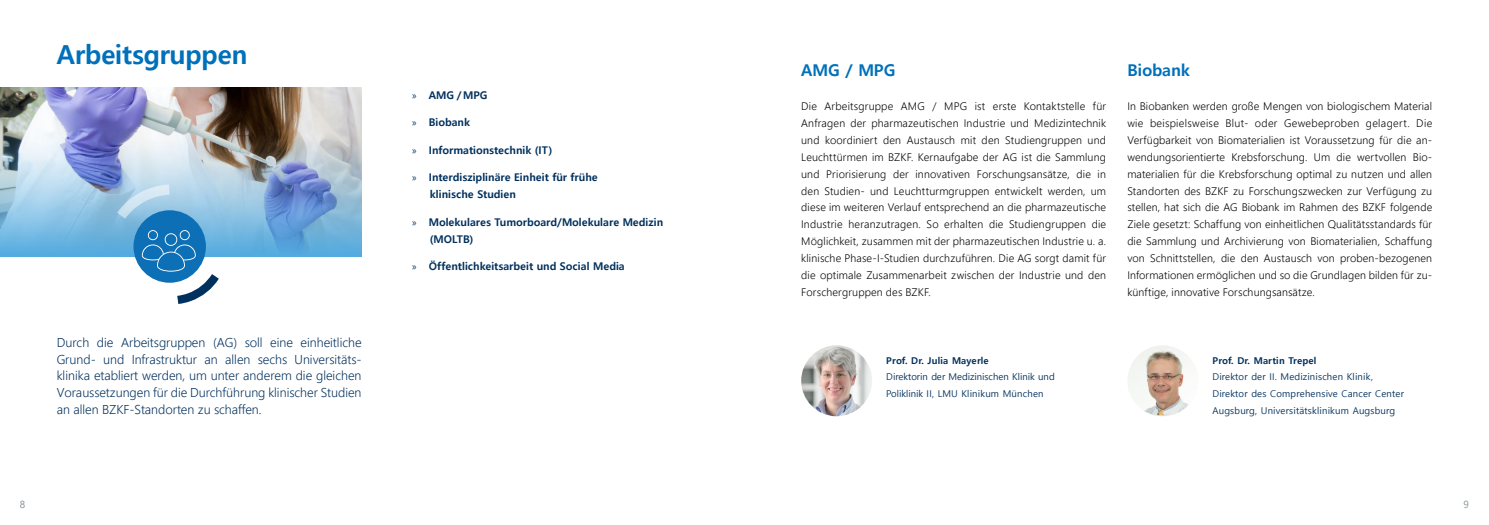
<style>
.page{position:relative;width:1489px;height:525px;background:#fff}
.page>*{position:absolute;margin:0;border:0;box-sizing:border-box;transform-origin:0 0}
.t1{font:700 26.25px "Malgun Gothic";letter-spacing:-.01em;color:#0070ba}
.t2{font:700 16.25px "Malgun Gothic";letter-spacing:-.005em;color:#0070ba}
.t3{font:300 12.5px/16.9px "Malgun Gothic";letter-spacing:-.005em;color:#00305d;text-align:justify}
.t4{font:300 10.62px/16.9px "Malgun Gothic";letter-spacing:.01em;color:#000;text-align:justify}
.t5{font:700 10.62px/16.9px "Malgun Gothic";letter-spacing:.005em;color:#00305d}
.t6{font:10px "Malgun Gothic";color:#7e8a91}
.t7{font:9.38px/16.9px "Malgun Gothic";letter-spacing:.02em;color:#00305d}
.t8{font:9.38px/16.9px "Malgun Gothic";color:#00305d}
.t9{font:700 9.38px "Malgun Gothic";letter-spacing:.02em;color:#00305d}
.s1{font-family:"Myriad Pro";font-weight:400}
</style>
<div class="page">
<img style="left:0;top:88px;width:361px;height:42px">
<img style="left:0;top:130px;width:361px;height:127px">
<svg style="left:107px;top:178px;width:120px;height:126px"></svg>
<img style="left:1127px;top:345px;width:71px;height:71px;border-radius:35px">
<img style="left:801px;top:345px;width:71px;height:71px;border-radius:35px">
<h1 class="t1" style="left:57px;top:39px;width:192px">Arbeitsgruppen</h1>
<p class="t3" style="left:57px;top:333px;width:306px">Durch die Arbeitsgruppen (AG) soll eine einheitliche Grund- und Infrastruktur an allen sechs Universitäts&shy;klinika etabliert werden, um unter anderem die gleichen Voraussetzungen für die Durchführung klinischer Studien an allen BZKF-Standorten zu schaffen.</p>
<p class="t5" style="left:412px;top:86px;width:77px"><span class="s1">»</span> AMG / MPG</p>
<p class="t5" style="left:412px;top:114px;width:59px"><span class="s1">»</span> Biobank</p>
<p class="t5" style="left:412px;top:141px;width:142px"><span class="s1">»</span> Informationstechnik (IT)</p>
<p class="t5" style="left:430px;top:169px;width:169px;text-indent:-18px"><span class="s1">»</span> Interdisziplinäre Einheit für frühe klinische Studien</p>
<p class="t5" style="left:430px;top:213px;width:235px;text-indent:-18px"><span class="s1">»</span> Molekulares Tumorboard/Molekulare Medizin (MOLTB)</p>
<p class="t5" style="left:412px;top:258px;width:214px"><span class="s1">»</span> Öffentlichkeitsarbeit und Social Media</p>
<h2 class="t2" style="left:801px;top:61px;width:96px">AMG / MPG</h2>
<p class="t4" style="left:801px;top:98px;width:306px">Die Arbeitsgruppe AMG / MPG ist erste Kontaktstelle für Anfragen der pharmazeutischen Industrie und Medizintechnik und koordiniert den Austausch mit den Studiengruppen und Leuchttürmen im BZKF. Kernaufgabe der AG ist die Sammlung und Priorisierung der innovativen Forschungsansätze, die in den Studien- und Leuchtturmgruppen entwickelt werden, um diese im weiteren Verlauf entsprechend an die pharmazeutische Industrie heranzutragen. So erhalten die Studiengruppen die Möglichkeit, zusammen mit der pharmazeutischen Industrie u. a. klinische Phase-I-Studien durchzuführen. Die AG sorgt damit für die optimale Zusammenarbeit zwischen der Industrie und den Forschergruppen des BZKF.</p>
<h2 class="t2" style="left:1127px;top:61px;width:64px">Biobank</h2>
<p class="t4" style="left:1127px;top:98px;width:306px">In Biobanken werden große Mengen von biologischem Material wie beispielsweise Blut- oder Gewebeproben gelagert. Die Verfügbarkeit von Biomaterialien ist Voraussetzung für die an&shy;wendungsorientierte Krebsforschung. Um die wertvollen Bio&shy;materialien für die Krebsforschung optimal zu nutzen und allen Standorten des BZKF zu Forschungszwecken zur Verfügung zu stellen, hat sich die AG Biobank im Rahmen des BZKF folgende Ziele gesetzt: Schaffung von einheitlichen Qualitätsstandards für die Sammlung und Archivierung von Biomaterialien, Schaffung von Schnittstellen, die den Austausch von proben-bezogenen Informationen ermöglichen und so die Grundlagen bilden für zu&shy;künftige, innovative Forschungsansätze.</p>
<p class="t9" style="left:886px;top:354px;width:104px">Prof. Dr. Julia Mayerle</p>
<p class="t8" style="left:886px;top:368px;width:170px">Direktorin der Medizinischen Klinik und<br>Poliklinik II, LMU Klinikum München</p>
<p class="t9" style="left:1212px;top:354px;width:105px">Prof. Dr. Martin Trepel</p>
<p class="t7" style="left:1212px;top:368px;width:193px">Direktor der II. Medizinischen Klinik,<br>Direktor des Comprehensive Cancer Center<br>Augsburg, Universitätsklinikum Augsburg</p>
<p class="t6" style="left:20px;top:498px;width:7px">8</p>
<p class="t6" style="left:1463px;top:498px;width:7px">9</p>
</div>
